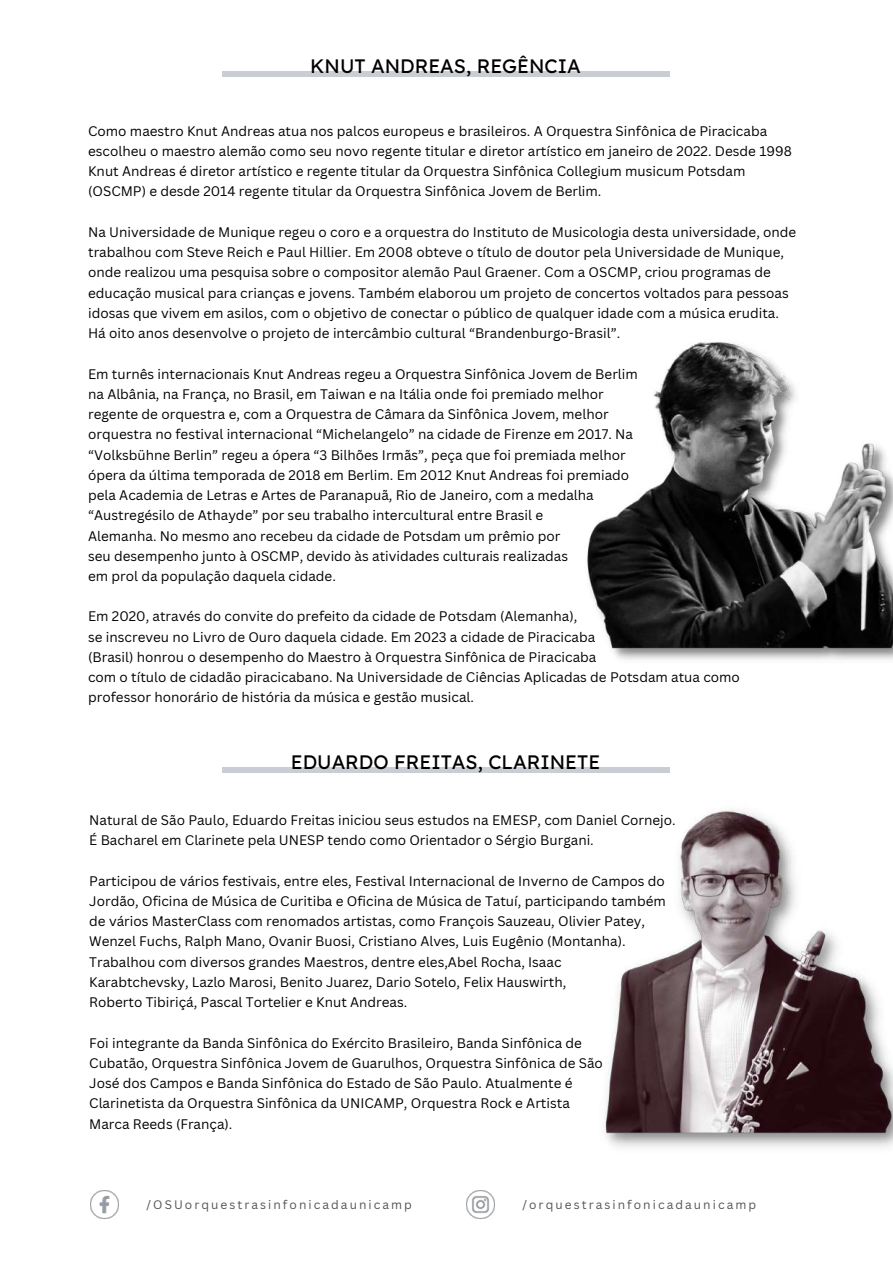
<style>
.page{position:relative;width:893px;height:1264px;background:#fff}
.page>*{position:absolute;margin:0;border:0;box-sizing:border-box;transform-origin:0 0}
.t1{font:19.5px "Lexend Deca";color:#000}
.t2{font:13.5px/20.2px "Canva Sans";color:#000}
.t3{font:12px "Canva Sans";letter-spacing:.17em;color:#545454}
</style>
<div class="page">
<img style="left:90px;top:1190px;width:28px;height:28px">
<img style="left:466px;top:1190px;width:28px;height:28px">
<div style="left:223px;top:71px;width:447px;height:5px;background:#c9cdd4"></div>
<img style="left:587px;top:342px;width:305px;height:318px">
<div style="left:223px;top:767px;width:447px;height:5px;background:#c9cdd4"></div>
<img style="left:603px;top:810px;width:289px;height:337px">
<h1 class="t1" style="left:310px;top:53px;width:272px">KNUT ANDREAS, REGÊNCIA</h1>
<p class="t2" style="left:88px;top:120px;width:705px">Como maestro Knut Andreas atua nos palcos europeus e brasileiros. A Orquestra Sinfônica de Piracicaba escolheu o maestro alemão como seu novo regente titular e diretor artístico em janeiro de 2022. Desde 1998<br>Knut Andreas é diretor artístico e regente titular da Orquestra Sinfônica Collegium musicum Potsdam (OSCMP) e desde 2014 regente titular da Orquestra Sinfônica Jovem de Berlim.</p>
<p class="t2" style="left:88px;top:221px;width:709px">Na Universidade de Munique regeu o coro e a orquestra do Instituto de Musicologia desta universidade, onde trabalhou com Steve Reich e Paul Hillier. Em 2008 obteve o título de doutor pela Universidade de Munique, onde realizou uma pesquisa sobre o compositor alemão Paul Graener. Com a OSCMP, criou programas de educação musical para crianças e jovens. Também elaborou um projeto de concertos voltados para pessoas idosas que vivem em asilos, com o objetivo de conectar o público de qualquer idade com a música erudita.<br>Há oito anos desenvolve o projeto de intercâmbio cultural “Brandenburgo-Brasil”.</p>
<p class="t2" style="left:88px;top:363px;width:551px">Em turnês internacionais Knut Andreas regeu a Orquestra Sinfônica Jovem de Berlim na Albânia, na França, no Brasil, em Taiwan e na Itália onde foi premiado melhor regente de orquestra e, com a Orquestra de Câmara da Sinfônica Jovem, melhor orquestra no festival internacional “Michelangelo” na cidade de Firenze em 2017. Na “Volksbühne Berlin” regeu a ópera “3 Bilhões Irmãs”, peça que foi premiada melhor ópera da última temporada de 2018 em Berlim. Em 2012 Knut Andreas foi premiado pela Academia de Letras e Artes de Paranapuã, Rio de Janeiro, com a medalha “Austregésilo de Athayde” por seu trabalho intercultural entre Brasil e<br>Alemanha. No mesmo ano recebeu da cidade de Potsdam um prêmio por<br>seu desempenho junto à OSCMP, devido às atividades culturais realizadas<br>em prol da população daquela cidade.</p>
<p class="t2" style="left:88px;top:606px;width:653px">Em 2020, através do convite do prefeito da cidade de Potsdam (Alemanha),<br>se inscreveu no Livro de Ouro daquela cidade. Em 2023 a cidade de Piracicaba<br>(Brasil) honrou o desempenho do Maestro à Orquestra Sinfônica de Piracicaba<br>com o título de cidadão piracicabano. Na Universidade de Ciências Aplicadas de Potsdam atua como professor honorário de história da música e gestão musical.</p>
<h1 class="t1" style="left:291px;top:749px;width:311px">EDUARDO FREITAS, CLARINETE</h1>
<p class="t2" style="left:89px;top:809px;width:588px">Natural de São Paulo, Eduardo Freitas iniciou seus estudos na EMESP, com Daniel Cornejo.<br>É Bacharel em Clarinete pela UNESP tendo como Orientador o Sérgio Burgani.</p>
<p class="t2" style="left:89px;top:870px;width:578px">Participou de vários festivais, entre eles, Festival Internacional de Inverno de Campos do Jordão, Oficina de Música de Curitiba e Oficina de Música de Tatuí, participando também de vários MasterClass com renomados artistas, como François Sauzeau, Olivier Patey, Wenzel Fuchs, Ralph Mano, Ovanir Buosi, Cristiano Alves, Luis Eugênio (Montanha).<br>Trabalhou com diversos grandes Maestros, dentre eles,Abel Rocha, Isaac<br>Karabtchevsky, Lazlo Marosi, Benito Juarez, Dario Sotelo, Felix Hauswirth,<br>Roberto Tibiriçá, Pascal Tortelier e Knut Andreas.</p>
<p class="t2" style="left:89px;top:1032px;width:515px">Foi integrante da Banda Sinfônica do Exército Brasileiro, Banda Sinfônica de Cubatão, Orquestra Sinfônica Jovem de Guarulhos, Orquestra Sinfônica de São José dos Campos e Banda Sinfônica do Estado de São Paulo. Atualmente é Clarinetista da Orquestra Sinfônica da UNICAMP, Orquestra Rock e Artista Marca Reeds (França).</p>
<p class="t3" style="left:147px;top:1195px;width:267px">/OSUorquestrasinfonicadaunicamp</p>
<p class="t3" style="left:522px;top:1195px;width:235px">/orquestrasinfonicadaunicamp</p>
</div>
